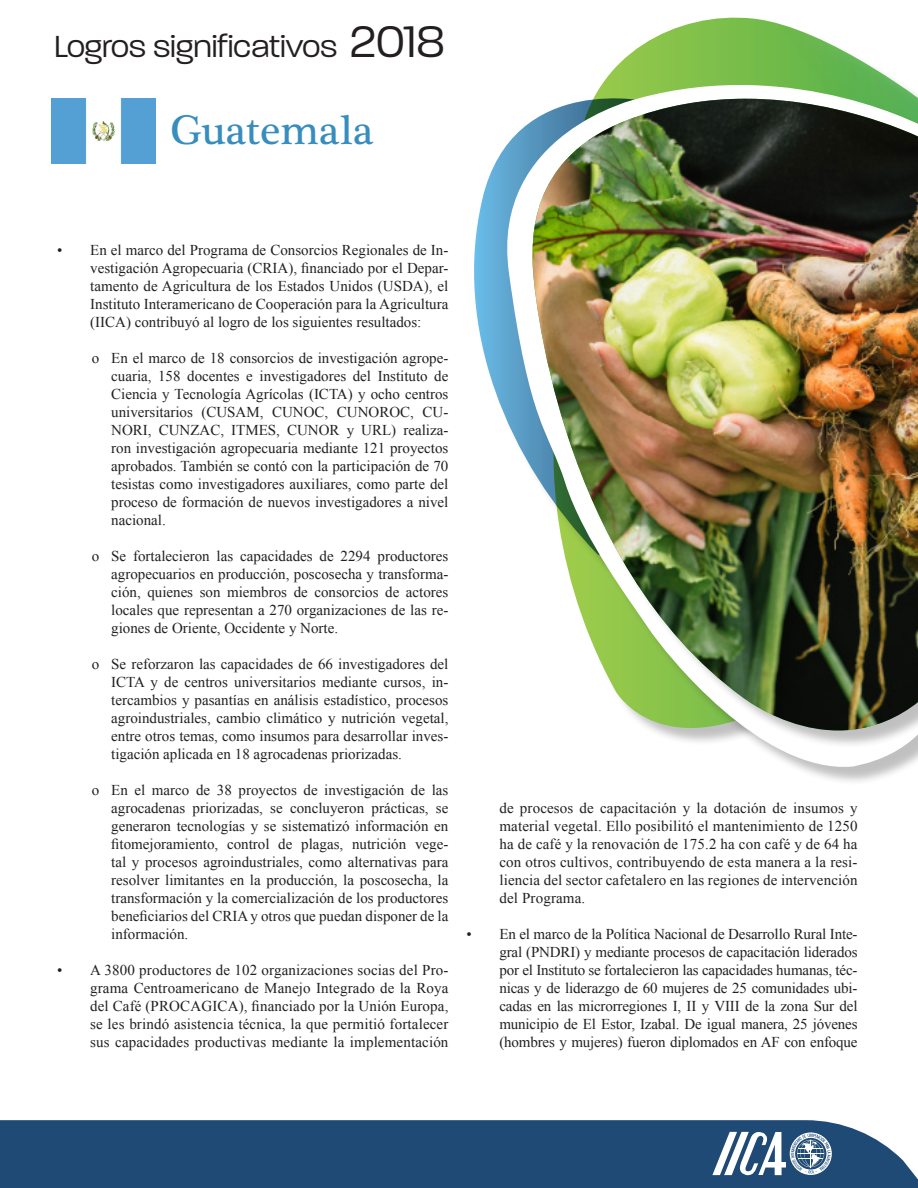
<style>
.page{position:relative;width:918px;height:1188px;background:#fff}
.page>*{position:absolute;margin:0;border:0;box-sizing:border-box;transform-origin:0 0}
.t1{font:300 48px "Paralucent";color:#231f20}
.t2{font:42px "Plantagenet Cherokee";color:#378dbd}
.t3{font:300 33px "Paralucent";color:#231f20}
.t4{font:15px/18px "Times New Roman";color:#231f20;text-align:justify}
</style>
<div class="page">
<svg style="left:474px;top:175px;width:16px;height:200px"></svg>
<svg style="left:629px;top:17px;width:222px;height:38px"></svg>
<svg style="left:490px;top:55px;width:370px;height:405px"></svg>
<svg style="left:527px;top:60px;width:391px;height:714px"></svg>
<img style="left:530px;top:99px;width:388px;height:634px">
<div style="left:0;top:1120px;width:918px;height:68px;background:#1e4a75"></div>
<svg style="left:712px;top:1129px;width:120px;height:47px"></svg>
<img style="left:51px;top:99px;width:105px;height:65px">
<p class="t3" style="left:54px;top:27px;width:285px">Logros significativos</p>
<p class="t1" style="left:350px;top:14px;width:97px">2018</p>
<p class="t2" style="left:171px;top:105px;width:205px">Guatemala</p>
<p class="t4" style="left:90px;top:240px;width:360px;text-indent:-33px">• En el marco del Programa de Consorcios Regionales de In&shy;vestigación Agropecuaria (CRIA), financiado por el Depar&shy;tamento de Agricultura de los Estados Unidos (USDA), el Instituto Interamericano de Cooperación para la Agricultura (IICA) contribuyó al logro de los siguientes resultados:</p>
<p class="t4" style="left:111px;top:348px;width:339px;text-indent:-20px">o En el marco de 18 consorcios de investigación agrope&shy;cuaria, 158 docentes e investigadores del Instituto de Ciencia y Tecnología Agrícolas (ICTA) y ocho centros universitarios (CUSAM, CUNOC, CUNOROC, CU-NORI, CUNZAC, ITMES, CUNOR y URL) realiza&shy;ron investigación agropecuaria mediante 121 proyectos aprobados. También se contó con la participación de 70 tesistas como investigadores auxiliares, como parte del proceso de formación de nuevos investigadores a nivel nacional.</p>
<p class="t4" style="left:111px;top:546px;width:339px;text-indent:-20px">o Se fortalecieron las capacidades de 2294 productores agropecuarios en producción, poscosecha y transforma&shy;ción, quienes son miembros de consorcios de actores locales que representan a 270 organizaciones de las re&shy;giones de Oriente, Occidente y Norte.</p>
<p class="t4" style="left:111px;top:654px;width:339px;text-indent:-20px">o Se reforzaron las capacidades de 66 investigadores del ICTA y de centros universitarios mediante cursos, in&shy;tercambios y pasantías en análisis estadístico, procesos agroindustriales, cambio climático y nutrición vegetal, entre otros temas, como insumos para desarrollar inves&shy;tigación aplicada en 18 agrocadenas priorizadas.</p>
<p class="t4" style="left:111px;top:780px;width:339px;text-indent:-20px">o En el marco de 38 proyectos de investigación de las agrocadenas priorizadas, se concluyeron prácticas, se generaron tecnologías y se sistematizó información en fitomejoramiento, control de plagas, nutrición vege&shy;tal y procesos agroindustriales, como alternativas para resolver limitantes en la producción, la poscosecha, la transformación y la comercialización de los productores beneficiarios del CRIA y otros que puedan disponer de la información.</p>
<p class="t4" style="left:90px;top:960px;width:360px;text-indent:-33px">• A 3800 productores de 102 organizaciones socias del Pro&shy;grama Centroamericano de Manejo Integrado de la Roya del Café (PROCAGICA), financiado por la Unión Europa, se les brindó asistencia técnica, la que permitió fortalecer sus capacidades productivas mediante la implementación</p>
<p class="t4" style="left:499px;top:799px;width:360px">de procesos de capacitación y la dotación de insumos y material vegetal. Ello posibilitó el mantenimiento de 1250 ha de café y la renovación de 175.2 ha con café y de 64 ha con otros cultivos, contribuyendo de esta manera a la resi&shy;liencia del sector cafetalero en las regiones de intervención del Programa.</p>
<p class="t4" style="left:499px;top:925px;width:360px;text-indent:-33px">• En el marco de la Política Nacional de Desarrollo Rural Inte&shy;gral (PNDRI) y mediante procesos de capacitación liderados por el Instituto se fortalecieron las capacidades humanas, téc&shy;nicas y de liderazgo de 60 mujeres de 25 comunidades ubi&shy;cadas en las microrregiones I, II y VIII de la zona Sur del municipio de El Estor, Izabal. De igual manera, 25 jóvenes (hombres y mujeres) fueron diplomados en AF con enfoque</p>
</div>
